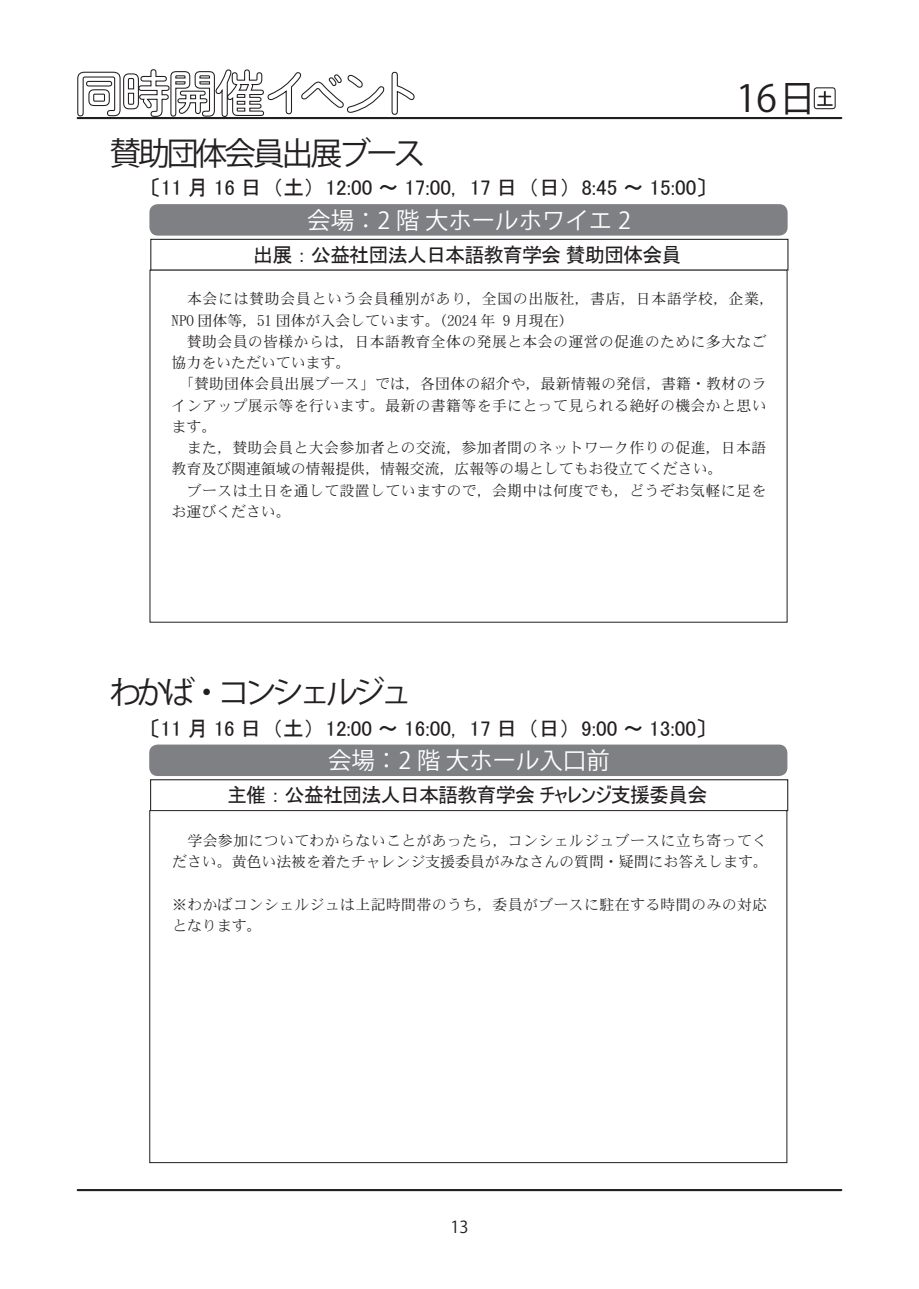
<style>
.page{position:relative;width:919px;height:1289px;background:#fff}
.page>*{position:absolute;margin:0;border:0;box-sizing:border-box;transform-origin:0 0}
.t1{font:37.2px "Koz Go Pr 6 N";color:#231f20}
.t2{font:31.95px "Koz Go Pr 6 N";letter-spacing:-.1em;color:#231f20}
.t3{font:31.95px "Koz Go Pr 6 N";letter-spacing:-.15em;color:#231f20}
.t4{font:23.4px "Koz Go Pr 6 N";color:#fff}
.t5{font:21.3px "MS UI Gothic";color:#231f20}
.t6{font:20.25px "MS UI Gothic";letter-spacing:-.05em;color:#231f20}
.t7{font:16.5px "Koz Go Pr 6 N";color:#231f20}
.t8{font:14.85px/21.3px "DFHS Mincho W3 WIN RKSJ H";letter-spacing:.025em;color:#231f20}
</style>
<div class="page">
<hr style="left:78px;top:117px;width:763px;height:2px;background:#231f20">
<hr style="left:78px;top:1188px;width:763px;height:3px;background:#231f20">
<svg style="left:77px;top:69px;width:338px;height:48px"></svg>
<div style="left:149px;top:204px;width:638px;height:31px;background:#7e8083;border-radius:9px"></div>
<div style="left:150px;top:239px;width:638px;height:32px;border:1px solid #231f20"></div>
<div style="left:149px;top:744px;width:638px;height:32px;background:#7e8083;border-radius:9px"></div>
<div style="left:150px;top:779px;width:638px;height:32px;border:1px solid #231f20"></div>
<svg style="left:817px;top:91px;width:15px;height:15px"></svg>
<div style="left:813px;top:87px;width:22px;height:22px;border:1px solid #231f20;border-radius:3px"></div>
<h2 class="t2" style="left:109px;top:135px;width:317px">賛助団体会員出展ブース</h2>
<h3 class="t5" style="left:150px;top:177px;width:558px">〔11 月 16 日（土） 12:00 ～ 17:00,　17 日（日） 8:45 ～ 15:00〕</h3>
<h1 class="t1" style="left:736px;top:78px;width:82px">16日</h1>
<h3 class="t4" style="left:307px;top:207px;width:325px">会場：2 階 大ホールホワイエ 2</h3>
<h3 class="t6" style="left:253px;top:244px;width:430px">出展：公益社団法人日本語教育学会 賛助団体会員</h3>
<p class="t8" style="left:171px;top:288px;width:604px">　本会には賛助会員という会員種別があり，全国の出版社，書店，日本語学校，企業，NPO 団体等，51 団体が入会しています。（2024 年 9 月現在）<br>　賛助会員の皆様からは，日本語教育全体の発展と本会の運営の促進のために多大なご協力をいただいています。<br>　「賛助団体会員出展ブース」では，各団体の紹介や，最新情報の発信，書籍・教材のラインアップ展示等を行います。最新の書籍等を手にとって見られる絶好の機会かと思います。<br>　また，賛助会員と大会参加者との交流，参加者間のネットワーク作りの促進，日本語教育及び関連領域の情報提供，情報交流，広報等の場としてもお役立てください。<br>　ブースは土日を通して設置していますので，会期中は何度でも，どうぞお気軽に足をお運びください。</p>
<h2 class="t3" style="left:109px;top:674px;width:304px">わかば・コンシェルジュ</h2>
<h3 class="t5" style="left:150px;top:717px;width:558px">〔11 月 16 日（土） 12:00 ～ 16:00,　17 日（日） 9:00 ～ 13:00〕</h3>
<h3 class="t4" style="left:328px;top:747px;width:283px">会場：2 階 大ホール入口前</h3>
<h3 class="t6" style="left:227px;top:784px;width:482px">主催：公益社団法人日本語教育学会 チャレンジ支援委員会</h3>
<p class="t8" style="left:172px;top:829px;width:597px">　学会参加についてわからないことがあったら，コンシェルジュブースに立ち寄ってください。黄色い法被を着たチャレンジ支援委員がみなさんの質問・疑問にお答えします。</p>
<p class="t8" style="left:172px;top:893px;width:596px">※わかばコンシェルジュは上記時間帯のうち，委員がブースに駐在する時間のみの対応となります。</p>
<p class="t7" style="left:450px;top:1217px;width:20px">13</p>
</div>
